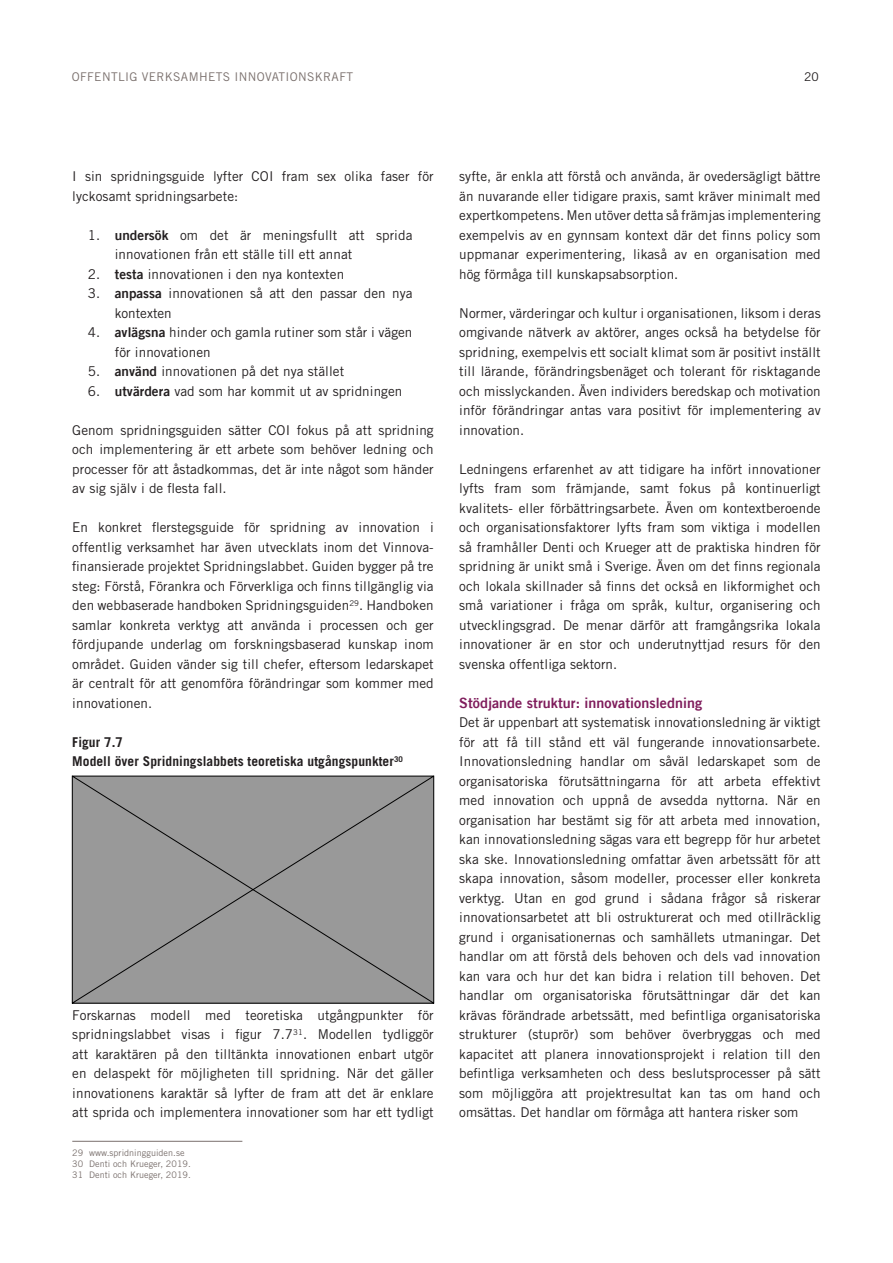
<style>
.page{position:relative;width:893px;height:1263px;background:#fff}
.page>*{position:absolute;margin:0;border:0;box-sizing:border-box;transform-origin:0 0}
.t1{font:14.25px "Trade Gothic LT Bold Two";letter-spacing:.005em;color:#7f1d5c}
.Brödtext{font:13.5px/19.5px "Trade Gothic LT Pro";letter-spacing:.005em;color:#231f20;text-align:justify}
.Brödtext-2{font:700 13.5px "Trade Gothic LT Pro";letter-spacing:.005em;color:#231f20}
.t2{font:12px "Trade Gothic LT Pro";letter-spacing:.03em;color:#7a706d}
.t3{font:12px "Trade Gothic LT Pro";color:#231f20}
.Fotnot_eller_källhän{font:9px "Trade Gothic LT Pro";letter-spacing:.005em;color:#7a706d}
.s1{font-family:"Trade Gothic LT Bold Two"}
</style>
<div class="page">
<hr style="left:72px;top:1141px;width:170px;height:1px;background:#7a706d">
<div style="left:72px;top:775px;width:362px;height:229px;background:#999"></div>
<p class="t2" style="left:72px;top:69px;width:283px">OFFENTLIG VERKSAMHETS INNOVATIONSKRAFT</p>
<p class="t3" style="left:804px;top:69px;width:16px">20</p>
<p class="Brödtext" style="left:72px;top:166px;width:363px">I sin spridningsguide lyfter COI fram sex olika faser för lyckosamt spridningsarbete:</p>
<p class="Brödtext" style="left:115px;top:225px;width:299px;text-indent:-27px">1. <span class="s1">undersök</span> om det är meningsfullt att sprida innovationen från ett ställe till ett annat</p>
<p class="Brödtext" style="left:88px;top:264px;width:258px">2. <span class="s1">testa</span> innovationen i den nya kontexten</p>
<p class="Brödtext" style="left:115px;top:283px;width:299px;text-indent:-27px">3. <span class="s1">anpassa</span> innovationen så att den passar den nya kontexten</p>
<p class="Brödtext" style="left:115px;top:322px;width:299px;text-indent:-27px">4. <span class="s1">avlägsna</span> hinder och gamla rutiner som står i vägen för innovationen</p>
<p class="Brödtext" style="left:88px;top:361px;width:258px">5. <span class="s1">använd</span> innovationen på det nya stället</p>
<p class="Brödtext" style="left:88px;top:381px;width:316px">6. <span class="s1">utvärdera</span> vad som har kommit ut av spridningen</p>
<p class="Brödtext" style="left:72px;top:420px;width:363px">Genom spridningsguiden sätter COI fokus på att spridning och implementering är ett arbete som behöver ledning och processer för att åstadkommas, det är inte något som händer av sig själv i de flesta fall.</p>
<p class="Brödtext" style="left:72px;top:517px;width:363px">En konkret flerstegsguide för spridning av innovation i offentlig verksamhet har även utvecklats inom det Vinnova&shy;finansierade projektet Spridningslabbet. Guiden bygger på tre steg: Förstå, Förankra och Förverkliga och finns tillgänglig via den webbaserade handboken Spridningsguiden<sup>29</sup>. Handboken samlar konkreta verktyg att använda i processen och ger fördjupande underlag om forskningsbaserad kunskap inom området. Guiden vänder sig till chefer, eftersom ledarskapet är centralt för att genomföra förändringar som kommer med innovationen.</p>
<p class="Brödtext-2" style="left:72px;top:733px;width:52px">Figur 7.7</p>
<p class="Brödtext-2" style="left:72px;top:753px;width:332px">Modell över Spridningslabbets teoretiska utgångspunkter<sup>30</sup></p>
<p class="Brödtext" style="left:72px;top:1005px;width:363px">Forskarnas modell med teoretiska utgångpunkter för spridningslabbet visas i figur 7.7<sup>31</sup>. Modellen tydliggör att karaktären på den tilltänkta innovationen enbart utgör en delaspekt för möjligheten till spridning. När det gäller innovationens karaktär så lyfter de fram att det är enklare att sprida och implementera innovationer som har ett tydligt</p>
<p class="Fotnot_eller_källhän" style="left:72px;top:1148px;width:114px">29 www.spridningguiden.se</p>
<p class="Fotnot_eller_källhän" style="left:72px;top:1158px;width:120px">30 Denti och Krueger, 2019.</p>
<p class="Fotnot_eller_källhän" style="left:72px;top:1169px;width:120px">31 Denti och Krueger, 2019.</p>
<p class="Brödtext" style="left:459px;top:166px;width:363px">syfte, är enkla att förstå och använda, är ovedersägligt bättre än nuvarande eller tidigare praxis, samt kräver minimalt med expertkompetens. Men utöver detta så främjas implementering exempelvis av en gynnsam kontext där det finns policy som uppmanar experimentering, likaså av en organisation med hög förmåga till kunskapsabsorption.</p>
<p class="Brödtext" style="left:459px;top:303px;width:363px">Normer, värderingar och kultur i organisationen, liksom i deras omgivande nätverk av aktörer, anges också ha betydelse för spridning, exempelvis ett socialt klimat som är positivt inställt till lärande, förändringsbenäget och tolerant för risktagande och misslyckanden. Även individers beredskap och motivation inför förändringar antas vara positivt för implementering av innovation.</p>
<p class="Brödtext" style="left:459px;top:459px;width:363px">Ledningens erfarenhet av att tidigare ha infört innovationer lyfts fram som främjande, samt fokus på kontinuerligt kvalitets- eller förbättringsarbete. Även om kontextberoende och organisationsfaktorer lyfts fram som viktiga i modellen så framhåller Denti och Krueger att de praktiska hindren för spridning är unikt små i Sverige. Även om det finns regionala och lokala skillnader så finns det också en likformighet och små variationer i fråga om språk, kultur, organisering och utvecklingsgrad. De menar därför att framgångsrika lokala innovationer är en stor och underutnyttjad resurs för den svenska offentliga sektorn.</p>
<h3 class="t1" style="left:459px;top:694px;width:244px">Stödjande struktur: innovationsledning</h3>
<p class="Brödtext" style="left:459px;top:712px;width:363px">Det är uppenbart att systematisk innovationsledning är viktigt för att få till stånd ett väl fungerande innovationsarbete.<br>Innovationsledning handlar om såväl ledarskapet som de organisatoriska förutsättningarna för att arbeta effektivt med innovation och uppnå de avsedda nyttorna. När en organisation har bestämt sig för att arbeta med innovation, kan innovationsledning sägas vara ett begrepp för hur arbetet ska ske. Innovationsledning omfattar även arbetssätt för att skapa innovation, såsom modeller, processer eller konkreta verktyg. Utan en god grund i sådana frågor så riskerar innovationsarbetet att bli ostrukturerat och med otillräcklig grund i organisationernas och samhällets utmaningar. Det handlar om att förstå dels behoven och dels vad innovation kan vara och hur det kan bidra i relation till behoven. Det handlar om organisatoriska förutsättningar där det kan krävas förändrade arbetssätt, med befintliga organisatoriska strukturer (stuprör) som behöver överbryggas och med kapacitet att planera innovationsprojekt i relation till den befintliga verksamheten och dess beslutsprocesser på sätt som möjliggöra att projektresultat kan tas om hand och omsättas. Det handlar om förmåga att hantera risker som</p>
</div>
